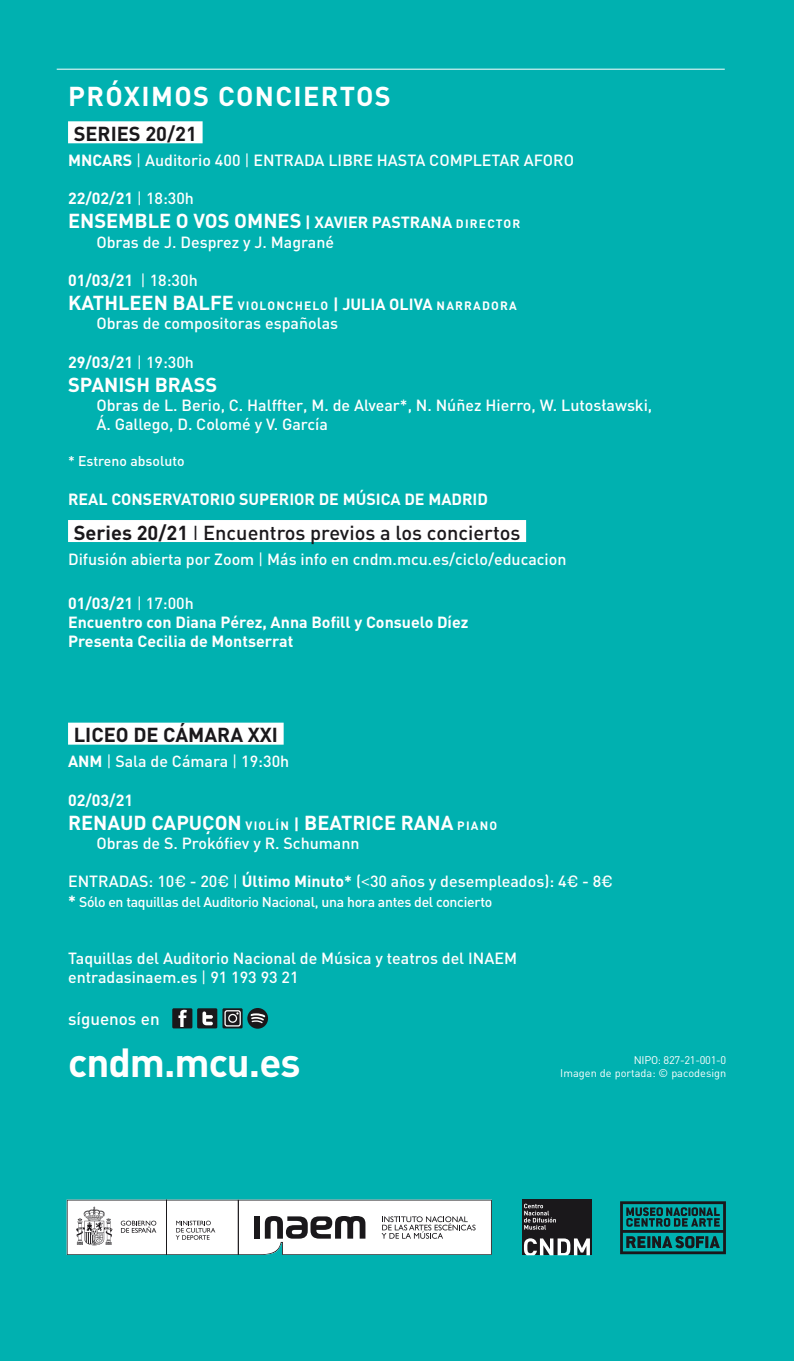
<style>
.page{position:relative;width:794px;height:1361px;background:#00b1b0}
.page>*{position:absolute;margin:0;border:0;box-sizing:border-box;transform-origin:0 0}
.t1{font:700 40.2px "DIN";letter-spacing:-.025em;color:#fff}
.t2{font:700 27px "DIN";letter-spacing:.05em;color:#fff}
.t3{font:700 20px "DIN";color:#fff}
.t4{font:500 20px "DIN";color:#1a181b}
.t5{font:700 20px "DIN";color:#1a181b}
.t6{font:500 17px "DIN";color:#fff}
.t7{font:500 16px/19.2px "DIN";color:#fff}
.t8{font:700 16px/19.2px "DIN";color:#fff}
.t9{font:500 14px "DIN";letter-spacing:-.02em;color:#fff}
.t10{font:500 14px "DIN";color:#fff}
.t11{font:11px "DIN";color:#fff}
.t12{font:11px "DIN";letter-spacing:-.025em;color:#fff}
.s1{font-weight:700}
.s2{font-weight:400}
.s3{font-weight:500}
.s4{font-size:16px}
.s5{font-size:12px}
.s6{font-weight:700;font-size:12px}
.s7{font-family:"Flama Basic";font-weight:400}
.s8{font-weight:700;font-size:16px}
</style>
<div class="page">
<hr style="left:57px;top:69px;width:668px;height:1px;background:#fff">
<div style="left:197px;top:1008px;width:20px;height:20px;background:#1a181b"></div>
<div style="left:222px;top:1008px;width:21px;height:20px;background:#1a181b"></div>
<svg style="left:202px;top:1011px;width:11px;height:14px"></svg>
<div style="left:172px;top:1008px;width:20px;height:20px;background:#1a181b"></div>
<svg style="left:178px;top:1009px;width:9px;height:18px"></svg>
<svg style="left:247px;top:1008px;width:21px;height:20px"></svg>
<svg style="left:224px;top:1010px;width:17px;height:17px"></svg>
<div style="left:522px;top:1199px;width:69px;height:56px;background:#1a181b"></div>
<svg style="left:524px;top:1203px;width:32px;height:26px"></svg>
<svg style="left:524px;top:1238px;width:66px;height:17px"></svg>
<svg style="left:67px;top:1199px;width:425px;height:56px;background:#dadcdc"></svg>
<svg style="left:620px;top:1201px;width:106px;height:53px"></svg>
<div style="left:68px;top:121px;width:135px;height:22px;background:#fff"></div>
<div style="left:68px;top:520px;width:458px;height:22px;background:#fff"></div>
<div style="left:68px;top:722px;width:216px;height:22px;background:#fff"></div>
<h2 class="t2" style="left:68px;top:78px;width:324px">PRÓXIMOS CONCIERTOS</h2>
<p class="t5" style="left:74px;top:121px;width:125px">SERIES 20/21</p>
<p class="t7" style="left:68px;top:150px;width:507px"><span class="s1">MNCARS</span> <span class="s2">|</span> Auditorio 400 <span class="s2">|</span> ENTRADA LIBRE HASTA COMPLETAR AFORO</p>
<p class="t8" style="left:68px;top:188px;width:127px">22/02/21 <span class="s2">|</span> <span class="s3">18:30h</span></p>
<p class="t3" style="left:68px;top:208px;width:397px">ENSEMBLE O VOS OMNES <span class="s4">| XAVIER PASTRANA</span> <span class="s5">director</span></p>
<p class="t7" style="left:96px;top:232px;width:239px">Obras de J. Desprez y J. Magrané</p>
<p class="t8" style="left:68px;top:270px;width:131px">01/03/21 <span class="s2">|</span> <span class="s3">18:30h</span></p>
<p class="t3" style="left:68px;top:290px;width:179px">KATHLEEN BALFE <span class="s5">violonchelo</span></p>
<p class="t7" style="left:96px;top:294px;width:350px;text-indent:237px"><span class="s1">| JULIA OLIVA</span> <span class="s6">narradora<br></span>Obras de compositoras españolas</p>
<p class="t8" style="left:68px;top:352px;width:127px">29/03/21 <span class="s2">|</span> <span class="s3">19:30h</span></p>
<p class="t3" style="left:68px;top:371px;width:151px">SPANISH BRASS</p>
<p class="t7" style="left:96px;top:395px;width:557px">Obras de L. Berio, C. Halffter, M. de Alvear*, N. Núñez Hierro, W. Lutosławski,<br>Á. Gallego, D. Colomé y V. García</p>
<p class="t10" style="left:68px;top:452px;width:118px">* Estreno absoluto</p>
<p class="t8" style="left:68px;top:488px;width:421px">REAL CONSERVATORIO SUPERIOR DE MÚSICA DE MADRID</p>
<p class="t4" style="left:74px;top:520px;width:448px"><span class="s1">Series 20/21</span> <span class="s2">I</span> Encuentros previos a los conciertos</p>
<p class="t7" style="left:68px;top:549px;width:500px">Difusión abierta por Zoom <span class="s2">|</span> Más info en cndm.mcu.es/ciclo/educacion</p>
<p class="t8" style="left:68px;top:593px;width:402px">01/03/21 <span class="s2">|</span> <span class="s3">17:00h<br></span>Encuentro con Diana Pérez, Anna Bofill y Consuelo Díez<br>Presenta Cecilia de Montserrat</p>
<p class="t5" style="left:74px;top:722px;width:206px">LICEO DE CÁMARA XXI</p>
<p class="t7" style="left:68px;top:751px;width:223px"><span class="s1">ANM</span> <span class="s2">|</span> Sala de Cámara <span class="s2">|</span> 19:30h</p>
<p class="t8" style="left:68px;top:789px;width:67px">02/03/21</p>
<p class="t3" style="left:68px;top:809px;width:186px">RENAUD CAPUÇON <span class="s5">viol</span></p>
<p class="t3" style="left:276px;top:809px;width:191px"><span class="s5">ín</span> <span class="s4">|</span> BEATRICE RANA <span class="s5">piano</span></p>
<p class="t7" style="left:96px;top:833px;width:265px">Obras de S. Prokófiev y R. Schumann</p>
<p class="t7" style="left:68px;top:871px;width:546px">ENTRADAS: 10<span class="s7">€</span> - 20<span class="s7">€</span> <span class="s2">|</span> <span class="s1">Último Minuto*</span> (<span class="s7">&lt;</span>30 años y desempleados): 4<span class="s7">€</span> - 8<span class="s7">€</span></p>
<p class="t9" style="left:68px;top:892px;width:426px"><span class="s8">*</span> Sólo en taquillas del Auditorio Nacional, una hora antes del concierto</p>
<p class="t7" style="left:68px;top:948px;width:450px">Taquillas del Auditorio Nacional de Música y teatros del INAEM entradasinaem.es <span class="s2">|</span> 91 193 93 21</p>
<p class="t6" style="left:68px;top:1008px;width:93px">síguenos en</p>
<h1 class="t1" style="left:68px;top:1036px;width:234px">cndm.mcu.es</h1>
<p class="t12" style="left:634px;top:1053px;width:94px">NIPO: 827-21-001-0</p>
<p class="t11" style="left:560px;top:1066px;width:168px">Imagen de portada: © pacodesign</p>
</div>
